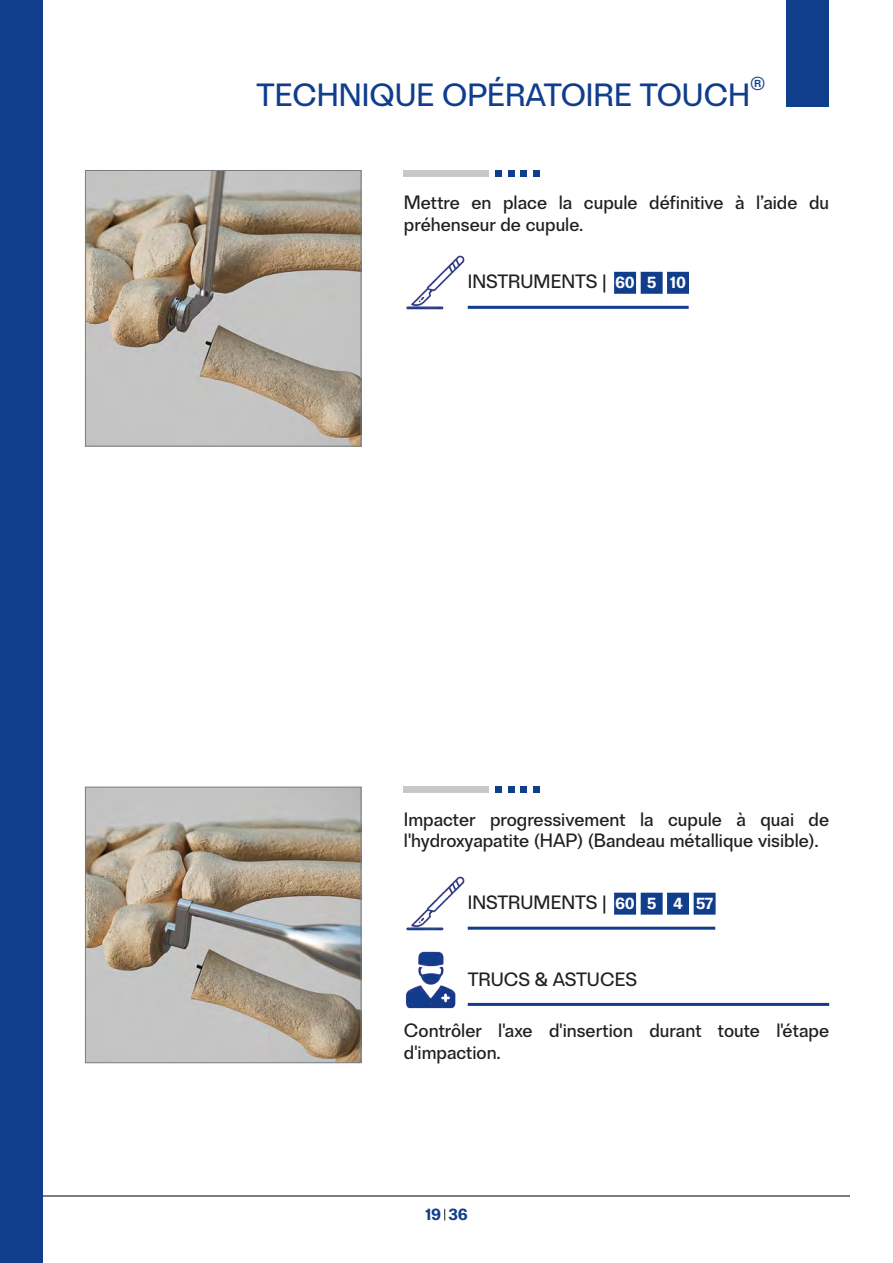
<style>
.page{position:relative;width:893px;height:1263px;background:#fff}
.page>*{position:absolute;margin:0;border:0;box-sizing:border-box;transform-origin:0 0}
.t1{font:30px "Brut Grotesque";color:#103d8c}
.t2{font:18px/21.6px "Brut Grotesque";color:#231f20}
.t3{font:17.55px "Brut Grotesque";color:#103d8c}
.t4{font:700 15px "Brut Grotesque";color:#fff}
.t5{font:700 15px "Brut Grotesque";color:#103d8c}
</style>
<div class="page">
<svg style="left:508px;top:170px;width:6px;height:6px"></svg>
<svg style="left:521px;top:170px;width:6px;height:6px"></svg>
<div style="left:533px;top:170px;width:7px;height:6px;background:#103d8c"></div>
<div style="left:495px;top:170px;width:7px;height:6px;background:#103d8c"></div>
<div style="left:404px;top:170px;width:85px;height:6px;background:#c7c8ca"></div>
<div style="left:787px;top:0;width:42px;height:106px;background:#103d8c"></div>
<hr style="left:43px;top:1195px;width:807px;height:1px;background:#787d83">
<div style="left:0;top:0;width:43px;height:1263px;background:#103d8c"></div>
<svg style="left:508px;top:787px;width:6px;height:6px"></svg>
<svg style="left:521px;top:787px;width:6px;height:6px"></svg>
<div style="left:533px;top:787px;width:7px;height:6px;background:#103d8c"></div>
<div style="left:495px;top:787px;width:7px;height:6px;background:#103d8c"></div>
<div style="left:404px;top:787px;width:85px;height:6px;background:#c7c8ca"></div>
<hr style="left:468px;top:1003px;width:361px;height:3px;background:#103d8c">
<hr style="left:468px;top:306px;width:221px;height:3px;background:#103d8c">
<div style="left:615px;top:272px;width:21px;height:21px;background:#103d8c"></div>
<div style="left:614px;top:272px;width:22px;height:21px;border:1px solid #103d8c"></div>
<div style="left:641px;top:272px;width:21px;height:21px;background:#103d8c"></div>
<div style="left:668px;top:272px;width:20px;height:21px;background:#103d8c"></div>
<div style="left:667px;top:272px;width:22px;height:21px;border:1px solid #103d8c"></div>
<hr style="left:468px;top:927px;width:247px;height:3px;background:#103d8c">
<div style="left:615px;top:893px;width:21px;height:21px;background:#103d8c"></div>
<div style="left:614px;top:893px;width:22px;height:21px;border:1px solid #103d8c"></div>
<div style="left:641px;top:893px;width:21px;height:21px;background:#103d8c"></div>
<div style="left:668px;top:893px;width:20px;height:21px;background:#103d8c"></div>
<div style="left:667px;top:893px;width:22px;height:21px;border:1px solid #103d8c"></div>
<div style="left:694px;top:893px;width:21px;height:21px;background:#103d8c"></div>
<img style="left:87px;top:172px;width:272px;height:272px">
<div style="left:85px;top:170px;width:276px;height:276px;border:1px solid #787d83"></div>
<img style="left:406px;top:255px;width:63px;height:55px">
<img style="left:87px;top:789px;width:272px;height:272px">
<div style="left:85px;top:787px;width:276px;height:276px;border:1px solid #787d83"></div>
<img style="left:406px;top:876px;width:63px;height:55px">
<img style="left:405px;top:951px;width:51px;height:57px">
<p class="t1" style="left:257px;top:76px;width:495px">TECHNIQUE OPÉRATOIRE TOUCH</p>
<p class="t3" style="left:750px;top:73px;width:17px">®</p>
<p class="t2" style="left:404px;top:191px;width:427px">Mettre en place la cupule définitive à l’aide du préhenseur de cupule.</p>
<p class="t2" style="left:468px;top:271px;width:141px">INSTRUMENTS |</p>
<p class="t4" style="left:615px;top:273px;width:21px">60</p>
<p class="t4" style="left:647px;top:273px;width:11px">5</p>
<p class="t4" style="left:670px;top:273px;width:17px">10</p>
<p class="t2" style="left:404px;top:808px;width:427px">Impacter progressivement la cupule à quai de l'hydroxyapatite (HAP) (Bandeau métallique visible).</p>
<p class="t2" style="left:468px;top:892px;width:141px">INSTRUMENTS |</p>
<p class="t4" style="left:615px;top:894px;width:21px">60</p>
<p class="t4" style="left:647px;top:894px;width:11px">5</p>
<p class="t4" style="left:673px;top:894px;width:11px">4</p>
<p class="t4" style="left:696px;top:894px;width:18px">57</p>
<p class="t2" style="left:468px;top:968px;width:171px">TRUCS &amp; ASTUCES</p>
<p class="t2" style="left:404px;top:1020px;width:427px">Contrôler l'axe d'insertion durant toute l'étape d'impaction.</p>
<p class="t5" style="left:425px;top:1205px;width:44px">19 36</p>
</div>
